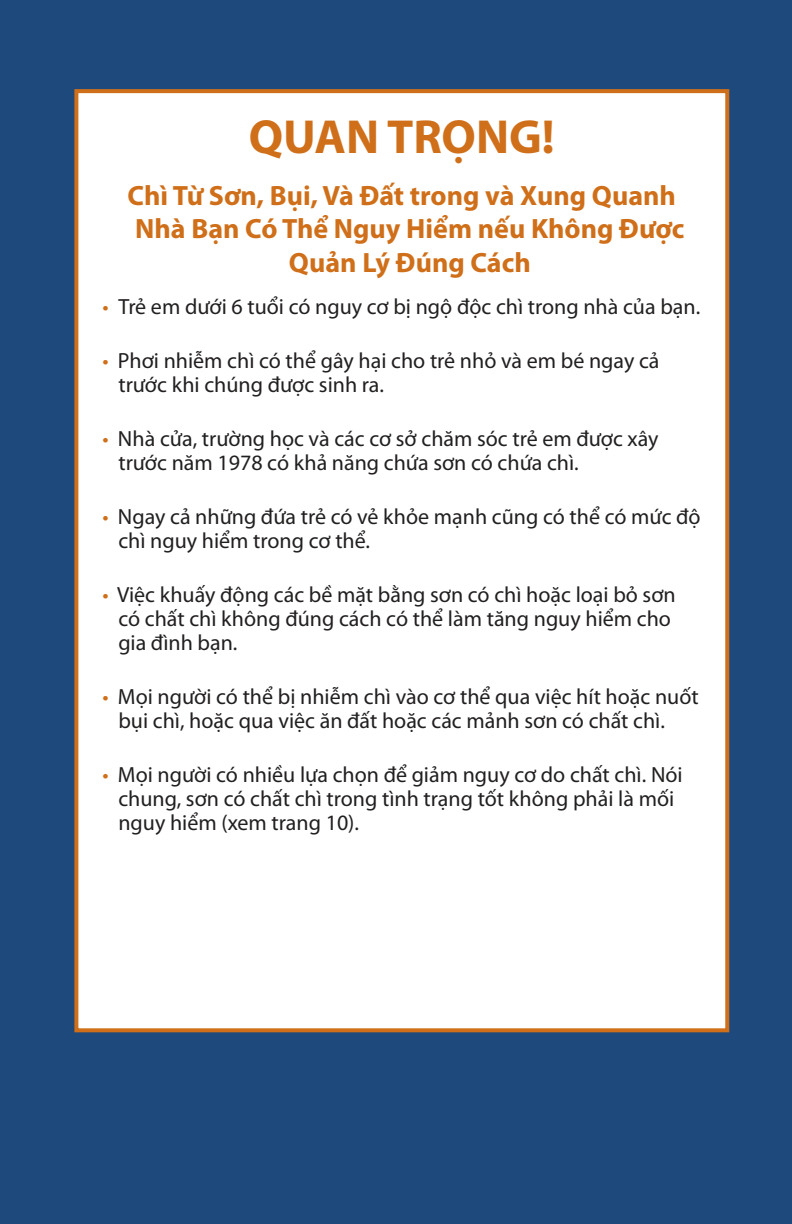
<style>
.page{position:relative;width:792px;height:1224px;background:#1d497d}
.page>*{position:absolute;margin:0;border:0;box-sizing:border-box;transform-origin:0 0}
.t1{font:700 48px "Myriad Pro";color:#d06f19}
.t2{font:700 28px/33.6px "Myriad Pro";color:#d06f19;text-align:center}
.t3{font:22px/24px "Myriad Pro";color:#221f1f}
.s1{color:#d06f19}
</style>
<div class="page">
<div style="left:76px;top:91px;width:651px;height:939px;background:#fff"></div>
<div style="left:74px;top:89px;width:655px;height:943px;border:4px solid #d06f19"></div>
<h1 class="t1" style="left:249px;top:109px;width:307px">QUAN TRỌNG!</h1>
<p class="t2" style="left:128px;top:178px;width:558px">Chì Từ Sơn, Bụi, Và Đất trong và Xung Quanh<br>Nhà Bạn Có Thể Nguy Hiểm nếu Không Được<br>Quản Lý Đúng Cách</p>
<p class="t3" style="left:102px;top:295px;width:599px"><span class="s1">•</span> Trẻ em dưới 6 tuổi có nguy cơ bị ngộ độc chì trong nhà của bạn.</p>
<p class="t3" style="left:118px;top:349px;width:543px;text-indent:-16px"><span class="s1">•</span> Phơi nhiễm chì có thể gây hại cho trẻ nh và em bé ngay cả trước khi chúng được sinh ra.</p>
<p class="t3" style="left:118px;top:427px;width:542px;text-indent:-16px"><span class="s1">•</span> Nhà cửa, trường học và các cơ sở chăm sóc trẻ em được xây trước năm 1978 có khả năng chứa sơn có chứa chì.</p>
<p class="t3" style="left:118px;top:505px;width:584px;text-indent:-16px"><span class="s1">•</span> Ngay cả những đứa trẻ có vẻ kh e mạnh cũng có thể có mức độ chì nguy hiểm trong cơ thể.</p>
<p class="t3" style="left:118px;top:583px;width:559px;text-indent:-16px"><span class="s1">•</span> Việc khuấy động các bề mặt bằng sơn có chì hoặc loại b sơn có chất chì không đúng cách có thể làm tăng nguy hiểm cho gia đình bạn.</p>
<p class="t3" style="left:118px;top:685px;width:582px;text-indent:-16px"><span class="s1">•</span> Mọi người có thể bị nhiễm chì vào cơ thể qua việc hít hoặc nuốt bụi chì, hoặc qua việc ăn đất hoặc các mảnh sơn có chất chì.</p>
<p class="t3" style="left:118px;top:763px;width:566px;text-indent:-16px"><span class="s1">•</span> Mọi người có nhiều lựa chọn để giảm nguy cơ do chất chì. Nói chung, sơn có chất chì trong tình trạng tốt không phải là mối nguy hiểm (xem trang 10).</p>
</div>
